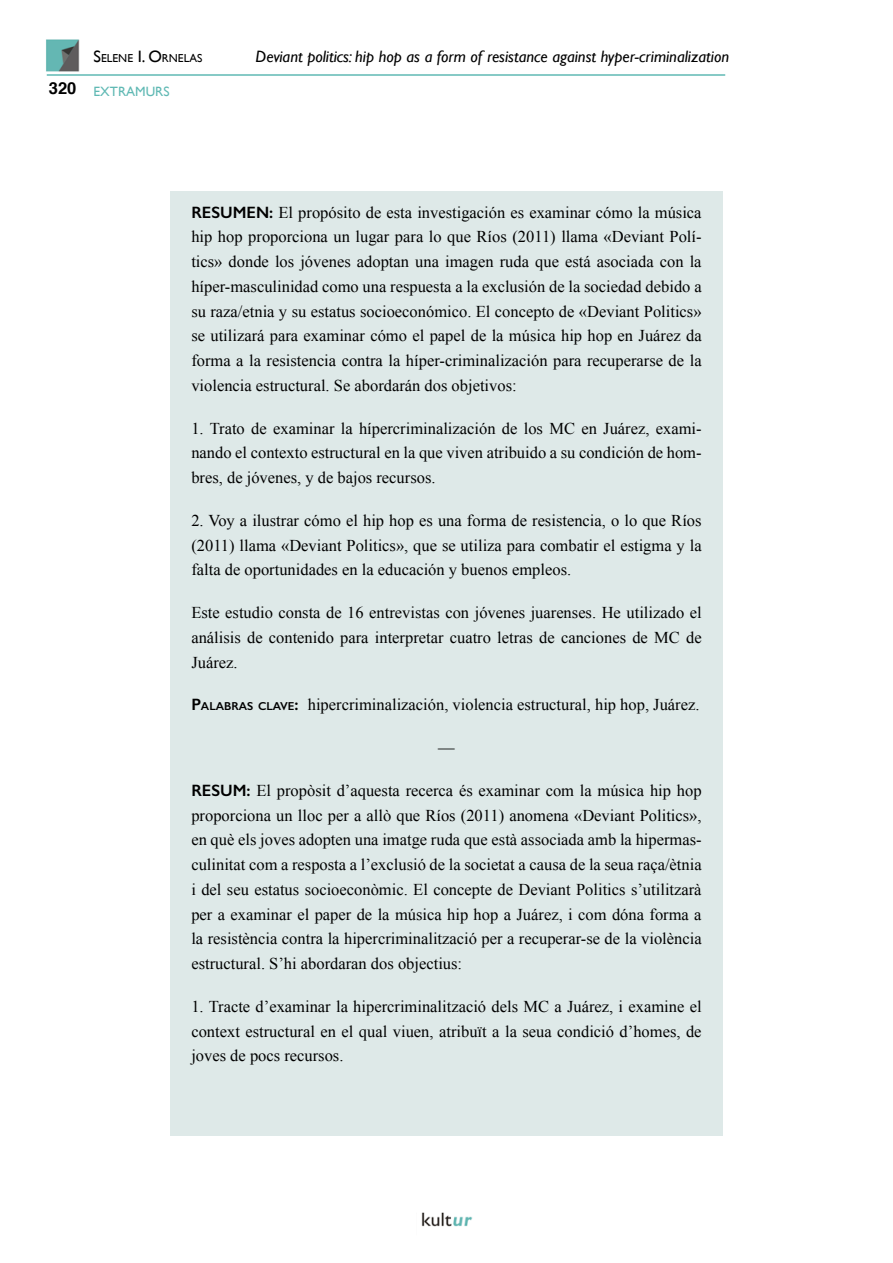
<style>
.page{position:relative;width:893px;height:1263px;background:#fff}
.page>*{position:absolute;margin:0;border:0;box-sizing:border-box;transform-origin:0 0}
.t1{font:16.5px/24.8px "Times New Roman";color:#000;text-align:justify}
.t2{font:italic 16.5px "Gill Sans";color:#000}
.t3{font:700 16.5px "Helvetica";color:#000}
.t4{font:13.5px "Gill Sans";color:#60b9b4}
.t5{font:11.55px "Gill Sans";color:#000}
.s1{font-size:16.5px}
.s2{font-family:"Gill Sans";font-weight:600}
.s3{font-family:"Gill Sans";font-weight:600;font-size:11.55px}
</style>
<div class="page">
<img style="left:46px;top:39px;width:34px;height:33px">
<img style="left:421px;top:1212px;width:52px;height:15px">
<hr style="left:47px;top:74px;width:678px;height:2px;background:#60b9b4">
<div style="left:170px;top:191px;width:553px;height:944px;background:#dee9e8"></div>
<p class="t3" style="left:49px;top:81px;width:29px">320</p>
<p class="t5" style="left:94px;top:52px;width:110px"><span class="s1">S</span>ELENE <span class="s1">I. O</span>RNELAS</p>
<p class="t2" style="left:256px;top:47px;width:475px">Deviant politics: hip hop as a form of resistance against hyper-criminalization</p>
<p class="t4" style="left:94px;top:83px;width:78px">EXTRAMURS</p>
<p class="t1" style="left:191px;top:200px;width:512px"><span class="s2">RESUMEN:</span> El propósito de esta investigación es examinar cómo la música hip hop proporciona un lugar para lo que Ríos (2011) llama «Deviant Polí&shy;tics» donde los jóvenes adoptan una imagen ruda que está asociada con la híper-masculinidad como una respuesta a la exclusión de la sociedad debido a su raza/etnia y su estatus socioeconómico. El concepto de «Deviant Politics» se utilizará para examinar cómo el papel de la música hip hop en Juárez da forma a la resistencia contra la híper-criminalización para recuperarse de la violencia estructural. Se abordarán dos objetivos:</p>
<p class="t1" style="left:191px;top:416px;width:512px">1. Trato de examinar la hípercriminalización de los MC en Juárez, exami&shy;nando el contexto estructural en la que viven atribuido a su condición de hom&shy;bres, de jóvenes, y de bajos recursos.</p>
<p class="t1" style="left:191px;top:508px;width:512px">2. Voy a ilustrar cómo el hip hop es una forma de resistencia, o lo que Ríos (2011) llama «Deviant Politics», que se utiliza para combatir el estigma y la falta de oportunidades en la educación y buenos empleos.</p>
<p class="t1" style="left:191px;top:600px;width:512px">Este estudio consta de 16 entrevistas con jóvenes juarenses. He utilizado el análisis de contenido para interpretar cuatro letras de canciones de MC de Juárez.</p>
<p class="t1" style="left:191px;top:692px;width:510px"><span class="s2">P</span><span class="s3">ALABRAS CLAVE</span><span class="s2">:</span> hipercriminalización, violencia estructural, hip hop, Juárez.</p>
<p class="t1" style="left:438px;top:735px;width:18px">—</p>
<p class="t1" style="left:191px;top:778px;width:512px"><span class="s2">RESUM:</span> El propòsit d’aquesta recerca és examinar com la música hip hop proporciona un lloc per a allò que Ríos (2011) anomena «Deviant Politics», en què els joves adopten una imatge ruda que està associada amb la hipermas&shy;culinitat com a resposta a l’exclusió de la societat a causa de la seua raça/ètnia i del seu estatus socioeconòmic. El concepte de Deviant Politics s’utilitzarà per a examinar el paper de la música hip hop a Juárez, i com dóna forma a la resistència contra la hipercriminalització per a recuperar-se de la violència estructural. S’hi abordaran dos objectius:</p>
<p class="t1" style="left:191px;top:994px;width:512px">1. Tracte d’examinar la hipercriminalització dels MC a Juárez, i examine el context estructural en el qual viuen, atribuït a la seua condició d’homes, de joves de pocs recursos.</p>
</div>
